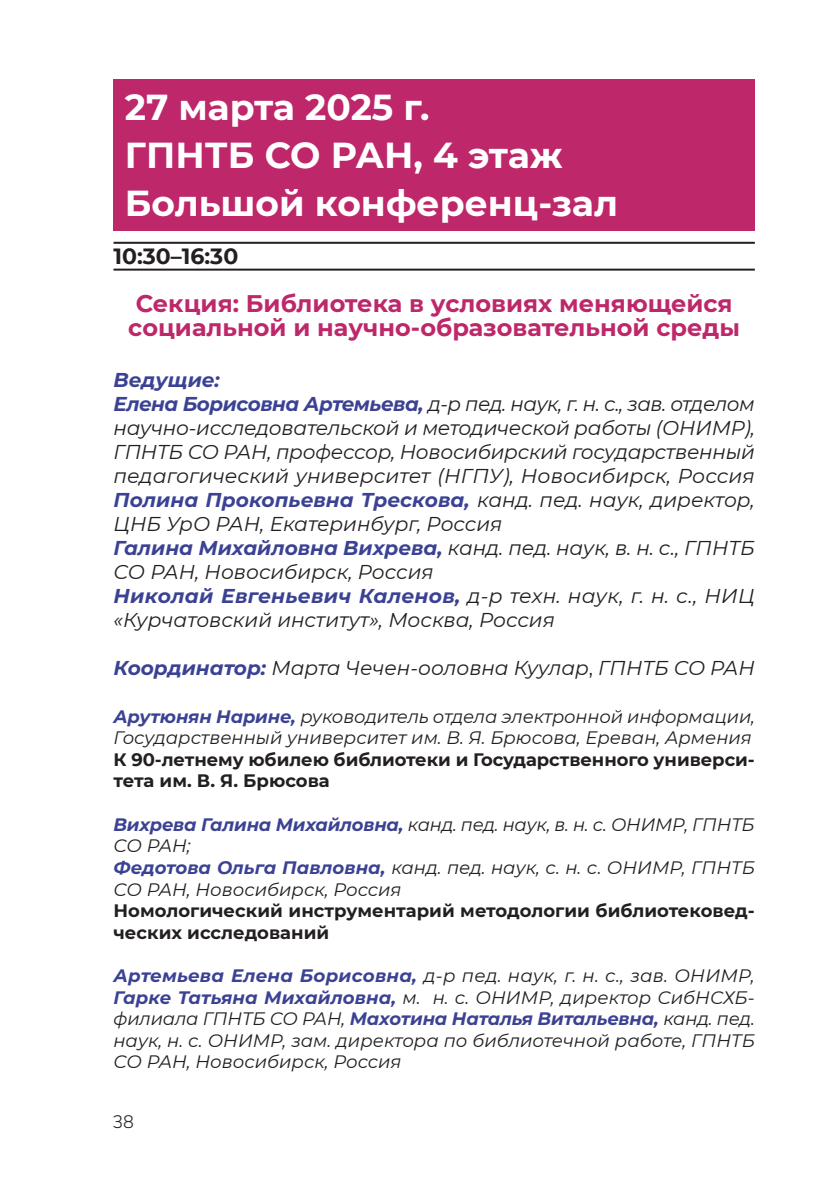
<style>
.page{position:relative;width:840px;height:1191px;background:#fff}
.page>*{position:absolute;margin:0;border:0;box-sizing:border-box;transform-origin:0 0}
.дата{font:700 36px "Montserrat";color:#fff}
.Секция{font:700 24px/24px "Montserrat";color:#be2769;text-align:center}
.Время{font:700 22px "Montserrat";color:#231f20}
.fpf{font:italic 20px/24px "Montserrat";color:#231f20}
.fpf-2{font:italic 700 20px "Montserrat";color:#3b4293}
.Стиль_абзаца_3{font:italic 18px/21.6px "Montserrat";color:#231f20}
.Стиль_абзаца_3-2{font:700 18px/21.6px "Montserrat";letter-spacing:-.005em;color:#231f20}
.t1{font:200 18px "Nunito";color:#231f20}
.s1{font-weight:700;color:#3b4293}
.s2{font-style:normal}
</style>
<div class="page">
<div style="left:113px;top:79px;width:641px;height:56px;background:#be2769"></div>
<div style="left:113px;top:127px;width:641px;height:56px;background:#be2769"></div>
<div style="left:113px;top:175px;width:641px;height:56px;background:#be2769"></div>
<hr style="left:113px;top:269px;width:641px;height:2px;background:#231f20">
<hr style="left:113px;top:242px;width:641px;height:2px;background:#231f20">
<p class="дата" style="left:125px;top:81px;width:306px">27 марта 2025 г.</p>
<p class="дата" style="left:125px;top:129px;width:439px">ГПНТБ СО РАН, 4 этаж</p>
<p class="дата" style="left:125px;top:177px;width:494px">Большой конференц-зал</p>
<p class="Время" style="left:113px;top:240px;width:126px">10:30–16:30</p>
<p class="Секция" style="left:128px;top:290px;width:613px">Секция: Библиотека в условиях меняющейся социальной и научно-образовательной среды</p>
<p class="fpf-2" style="left:113px;top:365px;width:108px">Ведущие:</p>
<p class="fpf" style="left:113px;top:391px;width:642px;text-align:justify"><span class="s1">Елена Борисовна Артемьева,</span> д-р пед. наук, г. н. с., зав. отделом научно-исследовательской и методической работы (ОНИМР), ГПНТБ СО РАН, профессор, Новосибирский государственный педагогический университет (НГПУ), Новосибирск, Россия</p>
<p class="fpf" style="left:113px;top:487px;width:642px"><span class="s1">Полина Прокопьевна Трескова,</span> канд. пед. наук, директор,<br>ЦНБ УрО РАН, Екатеринбург, Россия</p>
<p class="fpf" style="left:113px;top:535px;width:642px"><span class="s1">Галина Михайловна Вихрева,</span> канд. пед. наук, в. н. с., ГПНТБ<br>СО РАН, Новосибирск, Россия</p>
<p class="fpf" style="left:113px;top:583px;width:642px"><span class="s1">Николай Евгеньевич Каленов,</span> д-р техн. наук, г. н. с., НИЦ «Курчатовский институт», Москва, Россия</p>
<p class="fpf" style="left:113px;top:655px;width:642px"><span class="s1">Координатор:</span> Марта Чечен-ооловна Куулар<span class="s2">,</span> ГПНТБ СО РАН</p>
<p class="Стиль_абзаца_3" style="left:113px;top:705px;width:642px"><span class="s1">Арутюнян Нарине,</span> руководитель отдела электронной информации,<br>Государственный университет им. В. Я. Брюсова, Ереван, Армения</p>
<p class="Стиль_абзаца_3-2" style="left:113px;top:748px;width:642px">К 90-летнему юбилею библиотеки и Государственного универси&shy;тета им. В. Я. Брюсова</p>
<p class="Стиль_абзаца_3" style="left:113px;top:813px;width:642px"><span class="s1">Вихрева Галина Михайловна,</span> канд. пед. наук, в. н. с. ОНИМР, ГПНТБ<br>СО РАН;</p>
<p class="Стиль_абзаца_3" style="left:113px;top:856px;width:642px"><span class="s1">Федотова Ольга Павловна,</span> канд. пед. наук, с. н. с. ОНИМР, ГПНТБ<br>СО РАН, Новосибирск, Россия</p>
<p class="Стиль_абзаца_3-2" style="left:113px;top:899px;width:642px">Номологический инструментарий методологии библиотековед&shy;ческих исследований</p>
<p class="Стиль_абзаца_3" style="left:113px;top:964px;width:642px;text-align:justify"><span class="s1">Артемьева Елена Борисовна,</span> д-р пед. наук, г. н. с., зав. ОНИМР, <span class="s1">Гарке Татьяна Михайловна,</span> м. н. с. ОНИМР, директор СибНСХБ&shy;филиала ГПНТБ СО РАН, <span class="s1">Махотина Наталья Витальевна,</span> канд. пед. наук, н. с. ОНИМР, зам. директора по библиотечной работе, ГПНТБ СО РАН, Новосибирск, Россия</p>
<p class="t1" style="left:112px;top:1109px;width:23px">38</p>
</div>
